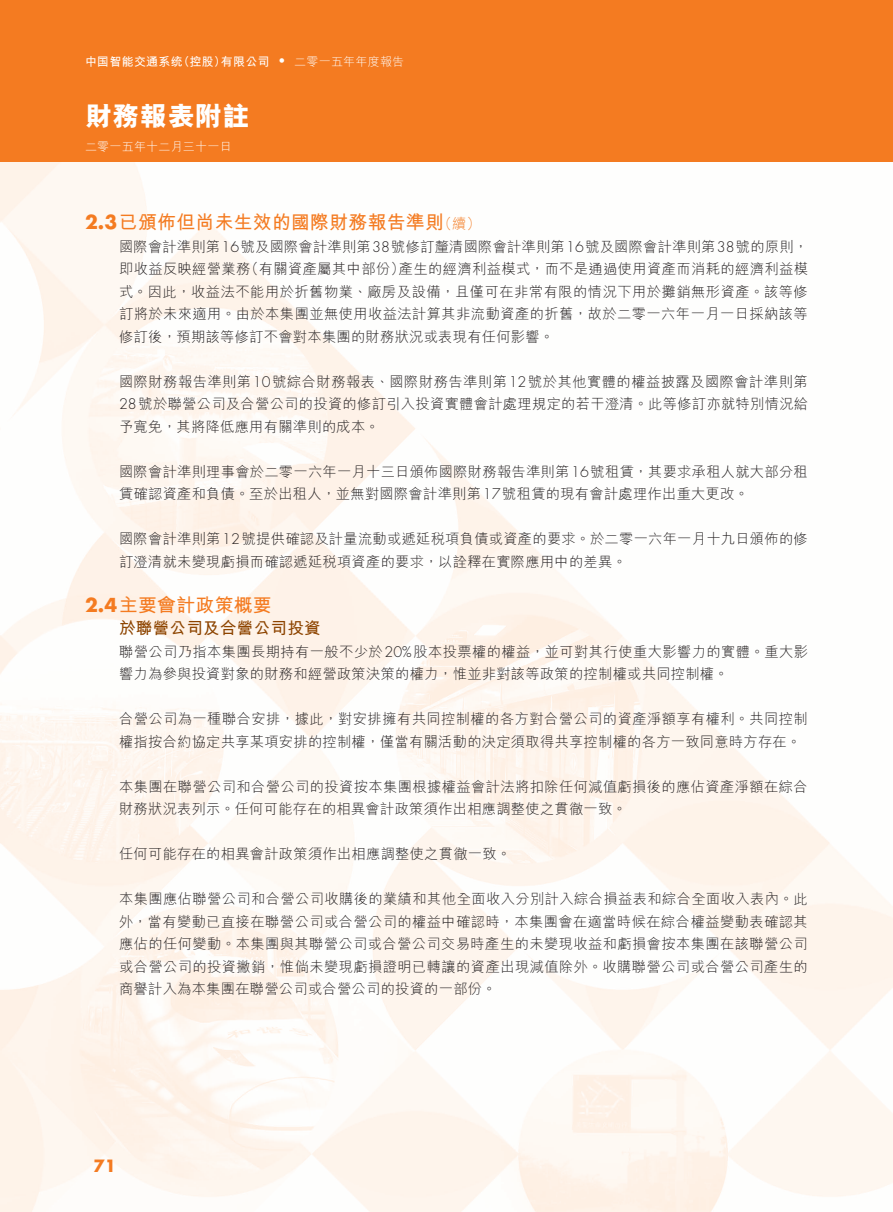
<style>
.page{position:relative;width:893px;height:1212px;background:#fff}
.page>*{position:absolute;margin:0;border:0;box-sizing:border-box;transform-origin:0 0}
.t1{font:800 27px "M Hei HK";letter-spacing:.02em;color:#fff}
._01_H1{font:700 18.75px "M Hei HK";letter-spacing:.02em;color:#f47b21}
._02_H2{font:700 16.5px "M Hei HK";letter-spacing:.02em;color:#8d4400}
.t2{font:700 16.5px "Futura Std";color:#f47b21}
._00_txt{font:300 14.25px/22.5px "M Hei HK";letter-spacing:.02em;color:#231f20}
._01_H1-2{font:300 14.25px "M Hei HK";color:#f47b21}
.t3{font:300 12px "M Hei HK";letter-spacing:.02em;color:#fff}
.t4{font:700 12px "M Hei HKS";letter-spacing:.02em;color:#fff}
.t5{font:700 12px "Futura Std";color:#fff}
.s1{font-family:"Futura Std"}
</style>
<div class="page">
<img style="left:0;top:162px;width:893px;height:1050px">
<div style="left:0;top:0;width:893px;height:162px;background:#f47b21"></div>
<p class="t4" style="left:85px;top:53px;width:99px">中国智能交通系統</p>
<h1 class="t1" style="left:85px;top:103px;width:166px">財務報表附註</h1>
<p class="t4" style="left:178px;top:53px;width:50px">（控股）</p>
<p class="t4" style="left:221px;top:53px;width:50px">有限公司</p>
<p class="t5" style="left:278px;top:53px;width:10px">•</p>
<p class="t3" style="left:294px;top:55px;width:111px">二零一五年年度報告</p>
<p class="t3" style="left:85px;top:140px;width:148px">二零一五年十二月三十一日</p>
<p class="_01_H1" style="left:85px;top:209px;width:360px"><span class="s1">2.3</span>已頒佈但尚未生效的國際財務報告準則</p>
<p class="_00_txt" style="left:119px;top:235px;width:690px;text-align:right">國際會計準則第<span class="s1">16</span>號及國際會計準則第<span class="s1">38</span>號修訂釐清國際會計準則第<span class="s1">16</span>號及國際會計準則第<span class="s1">38</span>號的原則，產生的經濟利益模式，而不是通過使用資產而消耗的經濟利益模</p>
<p class="_01_H1-2" style="left:438px;top:217px;width:44px">（續(</p>
<p class="_00_txt" style="left:245px;top:258px;width:162px">（有關資產屬其中部份）</p>
<p class="_00_txt" style="left:119px;top:258px;width:690px">即收益反映經營業務<br>式。因此，收益法不能用於折舊物業、廠房及設備，且僅可在非常有限的情況下用於攤銷無形資產。該等修訂將於未來適用。由於本集團並無使用收益法計算其非流動資產的折舊，故於二零一六年一月一日採納該等修訂後，預期該等修訂不會對本集團的財務狀況或表現有任何影響。</p>
<p class="_00_txt" style="left:119px;top:370px;width:691px;text-align:justify">國際財務報告準則第<span class="s1">10</span>號綜合財務報表、國際財務告準則第<span class="s1">12</span>號於其他實體的權益披露及國際會計準則第<span class="s1">28</span>號於聯營公司及合營公司的投資的修訂引入投資實體會計處理規定的若干澄清。此等修訂亦就特別情況給予寬免，其將降低應用有關準則的成本。</p>
<p class="_00_txt" style="left:119px;top:460px;width:690px">國際會計準則理事會於二零一六年一月十三日頒佈國際財務報告準則第<span class="s1">16</span>號租賃，其要求承租人就大部分租賃確認資產和負債。至於出租人，並無對國際會計準則第<span class="s1">17</span>號租賃的現有會計處理作出重大更改。</p>
<p class="_00_txt" style="left:119px;top:528px;width:690px">國際會計準則第<span class="s1">12</span>號提供確認及計量流動或遞延稅項負債或資產的要求。於二零一六年一月十九日頒佈的修訂澄清就未變現虧損而確認遞延稅項資產的要求，以詮釋在實際應用中的差異。</p>
<p class="_01_H1" style="left:85px;top:591px;width:188px"><span class="s1">2.4</span>主要會計政策概要</p>
<p class="_02_H2" style="left:119px;top:616px;width:203px">於聯營公司及合營公司投資</p>
<p class="_00_txt" style="left:119px;top:640px;width:690px">聯營公司乃指本集團長期持有一般不少於<span class="s1">20%</span>股本投票權的權益，並可對其行使重大影響力的實體。重大影響力為參與投資對象的財務和經營政策決策的權力，惟並非對該等政策的控制權或共同控制權。</p>
<p class="_00_txt" style="left:119px;top:708px;width:690px">合營公司為一種聯合安排，據此，對安排擁有共同控制權的各方對合營公司的資產淨額享有權利。共同控制權指按合約協定共享某項安排的控制權，僅當有關活動的決定須取得共享控制權的各方一致同意時方存在。</p>
<p class="_00_txt" style="left:119px;top:775px;width:690px">本集團在聯營公司和合營公司的投資按本集團根據權益會計法將扣除任何減值虧損後的應佔資產淨額在綜合財務狀況表列示。任何可能存在的相異會計政策須作出相應調整使之貫徹一致。</p>
<p class="_00_txt" style="left:119px;top:843px;width:393px">任何可能存在的相異會計政策須作出相應調整使之貫徹一致。</p>
<p class="_00_txt" style="left:119px;top:888px;width:690px;text-align:justify">本集團應佔聯營公司和合營公司收購後的業績和其他全面收入分別計入綜合損益表和綜合全面收入表內。此外，當有變動已直接在聯營公司或合營公司的權益中確認時，本集團會在適當時候在綜合權益變動表確認其應佔的任何變動。本集團與其聯營公司或合營公司交易時產生的未變現收益和虧損會按本集團在該聯營公司或合營公司的投資撇銷，惟倘未變現虧損證明已轉讓的資產出現減值除外。收購聯營公司或合營公司產生的商譽計入為本集團在聯營公司或合營公司的投資的一部份。</p>
<p class="t2" style="left:94px;top:1155px;width:24px">71</p>
</div>
